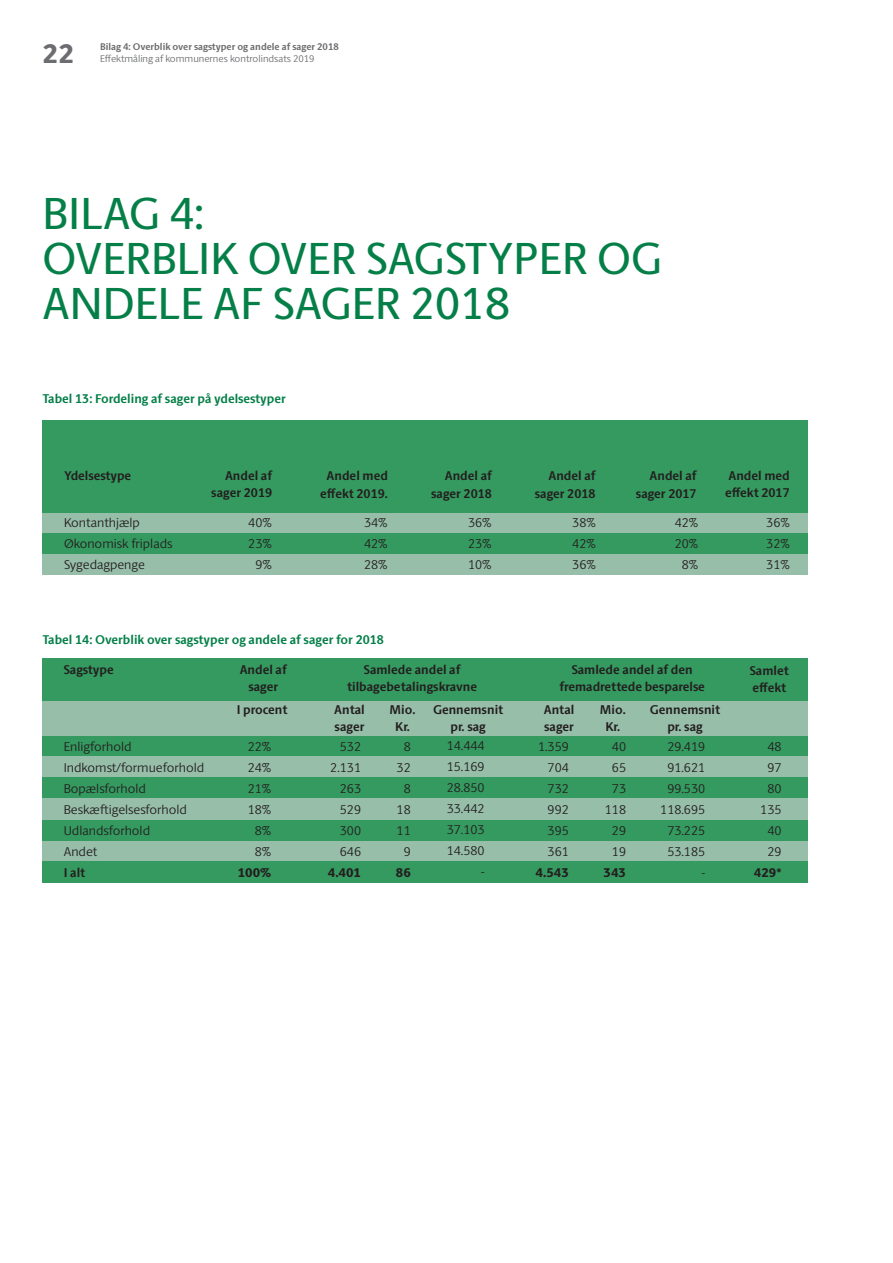
<style>
.page{position:relative;width:893px;height:1263px;background:#fff}
.page>*{position:absolute;margin:0;border:0;box-sizing:border-box;transform-origin:0 0}
.t1{font:45px/45px "ID Sans";color:#057f48}
.t2{font:800 27px "ID Sans";color:#6c6d70}
.Brødtekst_-_Sans{font:300 12.75px "ID Sans";color:#231f20}
.Brødtekst_-_Sans-2{font:700 12.75px/17.2px "ID Sans";color:#231f20}
.Brødtekst_-_Sans-3{font:700 12.75px "ID Sans";color:#057f48}
.Brødtekst_-_Sans-4{font:800 12.75px "ID Sans";color:#231f20}
.t3{font:700 9.75px "ID Sans";color:#6c6d70}
.t4{font:300 9.75px "ID Sans";color:#6c6d70}
</style>
<div class="page">
<div style="left:43px;top:840px;width:765px;height:21px;background:#97bea9"></div>
<div style="left:43px;top:861px;width:765px;height:22px;background:#359a5f"></div>
<div style="left:43px;top:819px;width:765px;height:21px;background:#359a5f"></div>
<div style="left:43px;top:798px;width:765px;height:21px;background:#97bea9"></div>
<div style="left:43px;top:777px;width:765px;height:21px;background:#359a5f"></div>
<div style="left:43px;top:756px;width:765px;height:21px;background:#97bea9"></div>
<div style="left:43px;top:735px;width:765px;height:21px;background:#359a5f"></div>
<div style="left:43px;top:700px;width:765px;height:35px;background:#97bea9"></div>
<div style="left:43px;top:658px;width:765px;height:42px;background:#359a5f"></div>
<div style="left:43px;top:554px;width:765px;height:21px;background:#97bea9"></div>
<div style="left:43px;top:533px;width:765px;height:21px;background:#359a5f"></div>
<div style="left:43px;top:512px;width:765px;height:21px;background:#97bea9"></div>
<div style="left:43px;top:420px;width:765px;height:92px;background:#359a5f"></div>
<h2 class="t2" style="left:43px;top:37px;width:33px">22</h2>
<p class="t3" style="left:100px;top:41px;width:240px">Bilag 4: Overblik over sagstyper og andele af sager 2018</p>
<p class="t4" style="left:100px;top:53px;width:216px">Effektmåling af kommunernes kontrolindsats 2019</p>
<p class="t1" style="left:43px;top:192px;width:163px">BILAG 4:</p>
<p class="t1" style="left:43px;top:237px;width:621px">OVERBLIK OVER SAGSTYPER OG<br>ANDELE AF SAGER 2018</p>
<p class="Brødtekst_-_Sans-3" style="left:43px;top:390px;width:245px">Tabel 13: Fordeling af sager på ydelsestyper</p>
<p class="Brødtekst_-_Sans-2" style="left:225px;top:467px;width:49px">Andel af</p>
<p class="Brødtekst_-_Sans-2" style="left:211px;top:484px;width:62px">sager 2019</p>
<p class="Brødtekst_-_Sans" style="left:248px;top:515px;width:25px">40%</p>
<p class="Brødtekst_-_Sans" style="left:248px;top:536px;width:25px">23%</p>
<p class="Brødtekst_-_Sans" style="left:255px;top:557px;width:18px">9%</p>
<p class="Brødtekst_-_Sans-2" style="left:64px;top:467px;width:69px">Ydelsestype</p>
<p class="Brødtekst_-_Sans-2" style="left:327px;top:467px;width:63px">Andel med</p>
<p class="Brødtekst_-_Sans-2" style="left:320px;top:484px;width:69px">effekt 2019.</p>
<p class="Brødtekst_-_Sans" style="left:64px;top:515px;width:77px">Kontanthjælp</p>
<p class="Brødtekst_-_Sans" style="left:64px;top:536px;width:110px">Økonomisk friplads</p>
<p class="Brødtekst_-_Sans" style="left:64px;top:557px;width:82px">Sygedagpenge</p>
<p class="Brødtekst_-_Sans" style="left:364px;top:515px;width:25px">34%</p>
<p class="Brødtekst_-_Sans" style="left:364px;top:536px;width:25px">42%</p>
<p class="Brødtekst_-_Sans" style="left:364px;top:557px;width:25px">28%</p>
<p class="Brødtekst_-_Sans-2" style="left:445px;top:467px;width:49px">Andel af</p>
<p class="Brødtekst_-_Sans-2" style="left:431px;top:484px;width:62px">sager 2018</p>
<p class="Brødtekst_-_Sans" style="left:468px;top:515px;width:25px">36%</p>
<p class="Brødtekst_-_Sans" style="left:468px;top:536px;width:25px">23%</p>
<p class="Brødtekst_-_Sans" style="left:468px;top:557px;width:25px">10%</p>
<p class="Brødtekst_-_Sans-2" style="left:548px;top:467px;width:49px">Andel af</p>
<p class="Brødtekst_-_Sans-2" style="left:535px;top:484px;width:62px">sager 2018</p>
<p class="Brødtekst_-_Sans" style="left:572px;top:515px;width:25px">38%</p>
<p class="Brødtekst_-_Sans" style="left:572px;top:536px;width:25px">42%</p>
<p class="Brødtekst_-_Sans" style="left:572px;top:557px;width:25px">36%</p>
<p class="Brødtekst_-_Sans-2" style="left:636px;top:467px;width:62px;text-align:right">Andel af sager 2017</p>
<p class="Brødtekst_-_Sans" style="left:675px;top:515px;width:25px">42%</p>
<p class="Brødtekst_-_Sans" style="left:675px;top:536px;width:25px">20%</p>
<p class="Brødtekst_-_Sans" style="left:682px;top:557px;width:18px">8%</p>
<p class="Brødtekst_-_Sans-2" style="left:725px;top:467px;width:66px">Andel med effekt 2017</p>
<p class="Brødtekst_-_Sans" style="left:766px;top:515px;width:25px">36%</p>
<p class="Brødtekst_-_Sans" style="left:766px;top:536px;width:25px">32%</p>
<p class="Brødtekst_-_Sans" style="left:766px;top:557px;width:25px">31%</p>
<p class="Brødtekst_-_Sans-3" style="left:43px;top:632px;width:343px">Tabel 14: Overblik over sagstyper og andele af sager for 2018</p>
<p class="Brødtekst_-_Sans-2" style="left:64px;top:661px;width:51px">Sagstype</p>
<p class="Brødtekst_-_Sans-2" style="left:240px;top:661px;width:49px">Andel af</p>
<p class="Brødtekst_-_Sans-2" style="left:248px;top:678px;width:31px">sager</p>
<p class="Brødtekst_-_Sans-2" style="left:364px;top:661px;width:98px">Samlede andel af</p>
<p class="Brødtekst_-_Sans-2" style="left:347px;top:678px;width:131px">tilbagebetalingskravne</p>
<p class="Brødtekst_-_Sans-2" style="left:559px;top:661px;width:147px;text-align:center">Samlede andel af den fremadrettede besparelse</p>
<p class="Brødtekst_-_Sans-2" style="left:750px;top:662px;width:41px">Samlet</p>
<p class="Brødtekst_-_Sans-2" style="left:752px;top:679px;width:35px">effekt</p>
<p class="Brødtekst_-_Sans-2" style="left:237px;top:701px;width:52px">I procent</p>
<p class="Brødtekst_-_Sans-2" style="left:334px;top:701px;width:32px">Antal</p>
<p class="Brødtekst_-_Sans-2" style="left:335px;top:718px;width:31px">sager</p>
<p class="Brødtekst_-_Sans-2" style="left:390px;top:701px;width:27px">Mio.</p>
<p class="Brødtekst_-_Sans-2" style="left:395px;top:718px;width:16px">Kr.</p>
<p class="Brødtekst_-_Sans-2" style="left:433px;top:701px;width:72px">Gennemsnit</p>
<p class="Brødtekst_-_Sans-2" style="left:450px;top:718px;width:37px">pr. sag</p>
<p class="Brødtekst_-_Sans-2" style="left:544px;top:701px;width:32px">Antal sager</p>
<p class="Brødtekst_-_Sans-2" style="left:600px;top:701px;width:27px">Mio.</p>
<p class="Brødtekst_-_Sans-2" style="left:605px;top:718px;width:16px">Kr.</p>
<p class="Brødtekst_-_Sans-2" style="left:650px;top:701px;width:72px">Gennemsnit</p>
<p class="Brødtekst_-_Sans-2" style="left:667px;top:718px;width:37px">pr. sag</p>
<p class="Brødtekst_-_Sans" style="left:64px;top:739px;width:69px">Enligforhold</p>
<p class="Brødtekst_-_Sans" style="left:64px;top:760px;width:142px">Indkomst/formueforhold</p>
<p class="Brødtekst_-_Sans" style="left:64px;top:781px;width:84px">Bopælsforhold</p>
<p class="Brødtekst_-_Sans" style="left:64px;top:802px;width:125px">Beskæftigelsesforhold</p>
<p class="Brødtekst_-_Sans" style="left:64px;top:823px;width:88px">Udlandsforhold</p>
<p class="Brødtekst_-_Sans" style="left:64px;top:844px;width:35px">Andet</p>
<p class="Brødtekst_-_Sans-2" style="left:64px;top:864px;width:23px">I alt</p>
<p class="Brødtekst_-_Sans" style="left:248px;top:739px;width:25px">22%</p>
<p class="Brødtekst_-_Sans" style="left:248px;top:760px;width:25px">24%</p>
<p class="Brødtekst_-_Sans" style="left:248px;top:781px;width:25px">21%</p>
<p class="Brødtekst_-_Sans" style="left:248px;top:802px;width:25px">18%</p>
<p class="Brødtekst_-_Sans" style="left:255px;top:823px;width:18px">8%</p>
<p class="Brødtekst_-_Sans" style="left:255px;top:844px;width:18px">8%</p>
<p class="Brødtekst_-_Sans-4" style="left:238px;top:864px;width:35px">100%</p>
<p class="Brødtekst_-_Sans" style="left:340px;top:739px;width:23px">532</p>
<p class="Brødtekst_-_Sans" style="left:330px;top:760px;width:32px">2.131</p>
<p class="Brødtekst_-_Sans" style="left:340px;top:781px;width:23px">263</p>
<p class="Brødtekst_-_Sans" style="left:340px;top:802px;width:23px">529</p>
<p class="Brødtekst_-_Sans" style="left:340px;top:823px;width:23px">300</p>
<p class="Brødtekst_-_Sans" style="left:340px;top:844px;width:23px">646</p>
<p class="Brødtekst_-_Sans-4" style="left:328px;top:865px;width:35px">4.401</p>
<p class="Brødtekst_-_Sans" style="left:404px;top:739px;width:9px">8</p>
<p class="Brødtekst_-_Sans" style="left:397px;top:760px;width:16px">32</p>
<p class="Brødtekst_-_Sans" style="left:404px;top:781px;width:9px">8</p>
<p class="Brødtekst_-_Sans" style="left:397px;top:802px;width:16px">18</p>
<p class="Brødtekst_-_Sans" style="left:397px;top:823px;width:16px">11</p>
<p class="Brødtekst_-_Sans" style="left:404px;top:844px;width:9px">9</p>
<p class="Brødtekst_-_Sans-4" style="left:396px;top:864px;width:16px">86</p>
<p class="Brødtekst_-_Sans" style="left:447px;top:738px;width:39px">14.444</p>
<p class="Brødtekst_-_Sans" style="left:447px;top:759px;width:39px">15.169</p>
<p class="Brødtekst_-_Sans" style="left:447px;top:780px;width:39px">28.850</p>
<p class="Brødtekst_-_Sans" style="left:447px;top:801px;width:39px">33.442</p>
<p class="Brødtekst_-_Sans" style="left:447px;top:822px;width:39px">37.103</p>
<p class="Brødtekst_-_Sans" style="left:447px;top:843px;width:39px">14.580</p>
<p class="Brødtekst_-_Sans" style="left:481px;top:864px;width:5px">-</p>
<p class="Brødtekst_-_Sans" style="left:538px;top:739px;width:32px">1.359</p>
<p class="Brødtekst_-_Sans" style="left:548px;top:760px;width:23px">704</p>
<p class="Brødtekst_-_Sans" style="left:548px;top:781px;width:23px">732</p>
<p class="Brødtekst_-_Sans" style="left:548px;top:802px;width:23px">992</p>
<p class="Brødtekst_-_Sans" style="left:548px;top:823px;width:23px">395</p>
<p class="Brødtekst_-_Sans" style="left:548px;top:844px;width:23px">361</p>
<p class="Brødtekst_-_Sans-4" style="left:536px;top:864px;width:35px">4.543</p>
<p class="Brødtekst_-_Sans" style="left:612px;top:739px;width:16px">40</p>
<p class="Brødtekst_-_Sans" style="left:612px;top:760px;width:16px">65</p>
<p class="Brødtekst_-_Sans" style="left:612px;top:781px;width:16px">73</p>
<p class="Brødtekst_-_Sans" style="left:605px;top:802px;width:23px">118</p>
<p class="Brødtekst_-_Sans" style="left:612px;top:823px;width:16px">29</p>
<p class="Brødtekst_-_Sans" style="left:612px;top:844px;width:16px">19</p>
<p class="Brødtekst_-_Sans-4" style="left:604px;top:864px;width:24px">343</p>
<p class="Brødtekst_-_Sans" style="left:667px;top:739px;width:39px">29.419</p>
<p class="Brødtekst_-_Sans" style="left:667px;top:760px;width:39px">91.621</p>
<p class="Brødtekst_-_Sans" style="left:667px;top:781px;width:39px">99.530</p>
<p class="Brødtekst_-_Sans" style="left:660px;top:802px;width:46px">118.695</p>
<p class="Brødtekst_-_Sans" style="left:667px;top:823px;width:39px">73.225</p>
<p class="Brødtekst_-_Sans" style="left:667px;top:844px;width:39px">53.185</p>
<p class="Brødtekst_-_Sans" style="left:702px;top:865px;width:5px">-</p>
<p class="Brødtekst_-_Sans" style="left:767px;top:739px;width:16px">48</p>
<p class="Brødtekst_-_Sans" style="left:767px;top:760px;width:16px">97</p>
<p class="Brødtekst_-_Sans" style="left:767px;top:781px;width:16px">80</p>
<p class="Brødtekst_-_Sans" style="left:760px;top:802px;width:23px">135</p>
<p class="Brødtekst_-_Sans" style="left:767px;top:823px;width:16px">40</p>
<p class="Brødtekst_-_Sans" style="left:767px;top:844px;width:16px">29</p>
<p class="Brødtekst_-_Sans-4" style="left:754px;top:864px;width:29px">429*</p>
</div>
